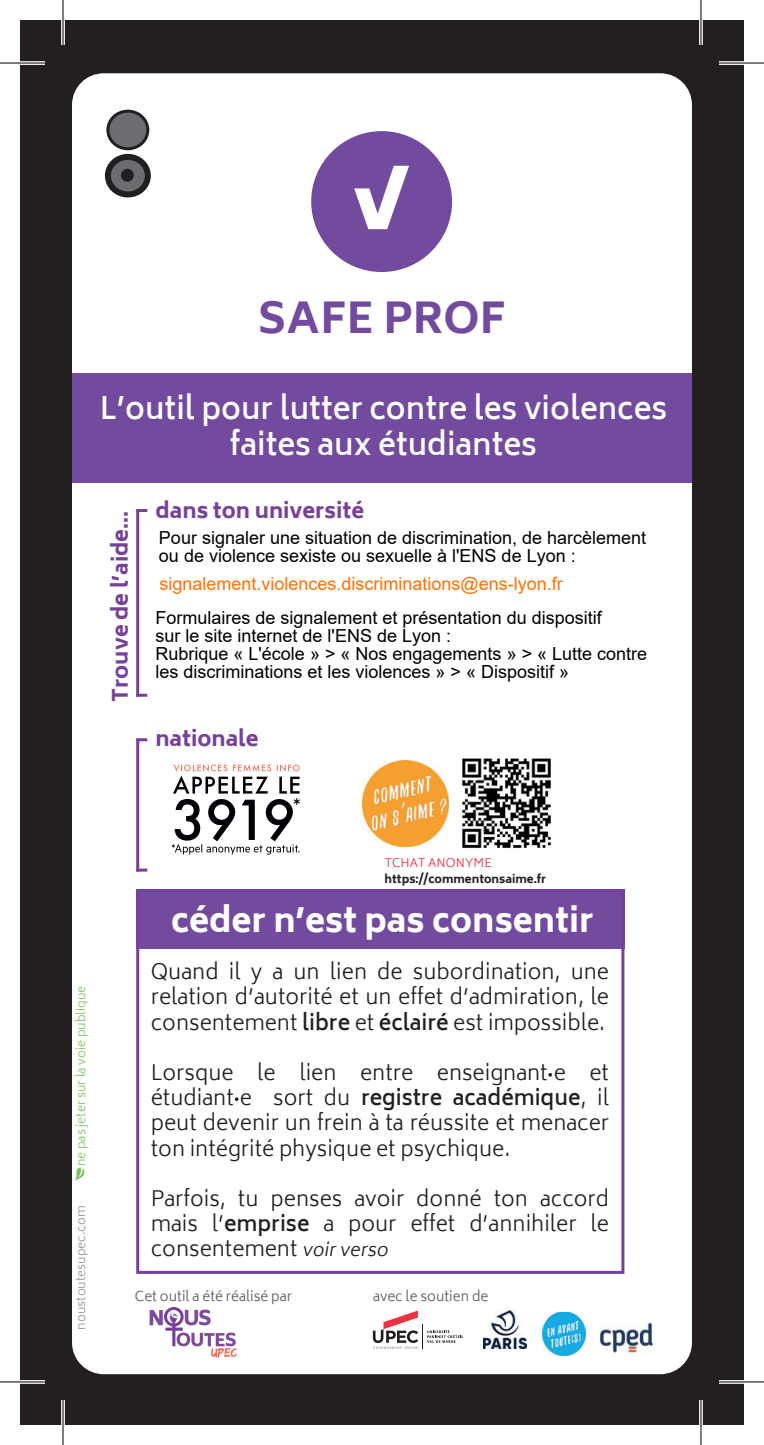
<style>
.page{position:relative;width:764px;height:1445px;background:#fff}
.page>*{position:absolute;margin:0;border:0;box-sizing:border-box;transform-origin:0 0}
.t1{font:800 42px "Biryani";letter-spacing:.01em;color:#734b9e}
.t2{font:800 33px "Biryani";color:#fff}
.t3{font:600 30px/36px "Biryani";color:#fff;text-align:center}
.t4{font:300 21px/25.2px "Biryani";color:#231f20;text-align:justify}
.t5{font:800 21px "Biryani";color:#774099}
.t6{font:18px/18px "Arial";color:#000}
.t7{font:18px "Arial";color:#ff7002}
.t8{font:300 13.5px "Biryani";color:#57585a}
.t9{font:300 12px "Biryani";color:#7cc462}
.t10{font:300 12px "Biryani";color:#939598}
.t11{font:300 11.7px "Biryani";letter-spacing:.01em;color:#ee2f3e}
.t12{font:800 11.1px "Biryani";color:#231f20}
.s1{font-weight:600}
.s2{color:#fff}
.s3{font-style:italic;font-size:18px}
</style>
<div class="page">
<div style="left:20px;top:20px;width:723px;height:1404px;background:#231f20"></div>
<div style="left:68px;top:69px;width:628px;height:1309px;background:#fff;border-radius:36px"></div>
<div style="left:63px;top:64px;width:638px;height:1318px;border:9px solid #231f20;border-radius:36px"></div>
<div style="left:72px;top:373px;width:620px;height:109px;background:#734b9e"></div>
<div style="left:311px;top:131px;width:141px;height:141px;background:#734b9e;border-radius:50%"></div>
<svg style="left:171px;top:764px;width:129px;height:91px"></svg>
<div style="left:136px;top:889px;width:488px;height:59px;background:#734b9e"></div>
<div style="left:136px;top:889px;width:488px;height:384px;border:3px solid #774099"></div>
<svg style="left:354px;top:166px;width:55px;height:63px"></svg>
<hr style="left:136px;top:511px;width:3px;height:185px;background:#774099">
<svg style="left:136px;top:509px;width:11px;height:3px"></svg>
<svg style="left:136px;top:693px;width:11px;height:3px"></svg>
<hr style="left:136px;top:739px;width:3px;height:132px;background:#774099">
<svg style="left:136px;top:738px;width:11px;height:3px"></svg>
<svg style="left:136px;top:868px;width:11px;height:3px"></svg>
<img style="left:363px;top:760px;width:86px;height:86px">
<img style="left:462px;top:758px;width:89px;height:90px">
<svg style="left:150px;top:1310px;width:13px;height:14px"></svg>
<svg style="left:185px;top:1309px;width:26px;height:16px"></svg>
<hr style="left:172px;top:1323px;width:3px;height:22px;background:#764099">
<hr style="left:165px;top:1327px;width:18px;height:3px;background:#764099">
<svg style="left:177px;top:1332px;width:60px;height:25px"></svg>
<div style="left:164px;top:1306px;width:20px;height:20px;border:3px solid #764099;border-radius:50%"></div>
<svg style="left:169px;top:1311px;width:9px;height:12px"></svg>
<svg style="left:548px;top:1073px;width:4px;height:3px"></svg>
<div style="left:108px;top:111px;width:40px;height:38px;background:#6c6d70;border-radius:50%"></div>
<div style="left:106px;top:110px;width:43px;height:40px;border:3px solid #231f20;border-radius:50%"></div>
<svg style="left:108px;top:157px;width:40px;height:37px"></svg>
<div style="left:105px;top:154px;width:46px;height:43px;border:6px solid #231f20;border-radius:50%"></div>
<div style="left:121px;top:169px;width:13px;height:13px;background:#231f20;border-radius:50%"></div>
<svg style="left:373px;top:1310px;width:90px;height:38px"></svg>
<img style="left:542px;top:1312px;width:44px;height:43px">
<img style="left:483px;top:1310px;width:43px;height:38px">
<img style="left:600px;top:1321px;width:53px;height:32px">
<svg style="left:75px;top:1167px;width:9px;height:13px"></svg>
<svg style="left:20px;top:61px;width:25px;height:4px"></svg>
<svg style="left:719px;top:61px;width:25px;height:4px"></svg>
<svg style="left:0;top:1379px;width:45px;height:4px"></svg>
<svg style="left:719px;top:1379px;width:45px;height:4px"></svg>
<svg style="left:61px;top:20px;width:4px;height:25px"></svg>
<svg style="left:61px;top:1399px;width:4px;height:26px"></svg>
<svg style="left:699px;top:0;width:4px;height:45px"></svg>
<svg style="left:699px;top:1399px;width:4px;height:45px"></svg>
<hr style="left:0;top:62px;width:45px;height:2px;background:#000">
<hr style="left:719px;top:62px;width:45px;height:2px;background:#000">
<hr style="left:0;top:1381px;width:45px;height:1px;background:#000">
<hr style="left:719px;top:1381px;width:45px;height:1px;background:#000">
<hr style="left:62px;top:0;width:2px;height:45px;background:#000">
<hr style="left:62px;top:1399px;width:2px;height:45px;background:#000">
<hr style="left:700px;top:0;width:1px;height:45px;background:#000">
<hr style="left:700px;top:1399px;width:1px;height:45px;background:#000">
<h1 class="t1" style="left:258px;top:294px;width:249px">SAFE PROF</h1>
<h3 class="t3" style="left:100px;top:391px;width:569px">L’outil pour lutter contre les violences faites aux étudiantes</h3>
<p class="t5" style="left:108px;top:701px;width:192px;rotate:-90deg">Trouve de l’aide...</p>
<p class="t5" style="left:156px;top:498px;width:210px">dans ton université</p>
<p class="t6" style="left:159px;top:529px;width:489px">Pour signaler une situation de discrimination, de harcèlement ou de violence sexiste ou sexuelle à l'ENS de Lyon :</p>
<p class="t7" style="left:159px;top:571px;width:405px">signalement.violences.discriminations@ens-lyon.fr</p>
<p class="t6" style="left:155px;top:609px;width:493px">Formulaires de signalement et présentation du dispositif<br>sur le site internet de l'ENS de Lyon :<br>Rubrique « L'école » &gt; « Nos engagements » &gt; « Lutte contre les discriminations et les violences » &gt; « Dispositif »</p>
<p class="t5" style="left:155px;top:726px;width:105px">nationale</p>
<p class="t9" style="left:74px;top:1166px;width:182px;rotate:-90deg">ne pas jeter sur la voie publique</p>
<p class="t10" style="left:74px;top:1329px;width:125px;rotate:-90deg">noustoutesupec.com</p>
<p class="t11" style="left:385px;top:856px;width:109px">TCHAT ANONYME</p>
<p class="t12" style="left:385px;top:872px;width:163px">https://commentonsaime.fr</p>
<h2 class="t2" style="left:171px;top:901px;width:424px">céder n’est pas consentir</h2>
<p class="t4" style="left:151px;top:959px;width:460px">Quand il y a un lien de subordination, une relation d’autorité et un effet d’admiration, le consentement <span class="s1">libre</span> et <span class="s1">éclairé</span> est impossible.</p>
<p class="t4" style="left:151px;top:1059px;width:460px">Lorsque le lien entre enseignant<span class="s2">.</span>e et étudiant<span class="s2">.</span>e sort du <span class="s1">registre académique</span>, il peut devenir un frein à ta réussite et menacer ton intégrité physique et psychique.</p>
<p class="t4" style="left:151px;top:1185px;width:460px">Parfois, tu penses avoir donné ton accord mais l’<span class="s1">emprise</span> a pour effet d’annihiler le consentement <span class="s3">voirverso</span></p>
<p class="t8" style="left:135px;top:1287px;width:159px">Cet outil a été réalisé par</p>
<p class="t8" style="left:373px;top:1287px;width:117px">avec le soutien de</p>
</div>
